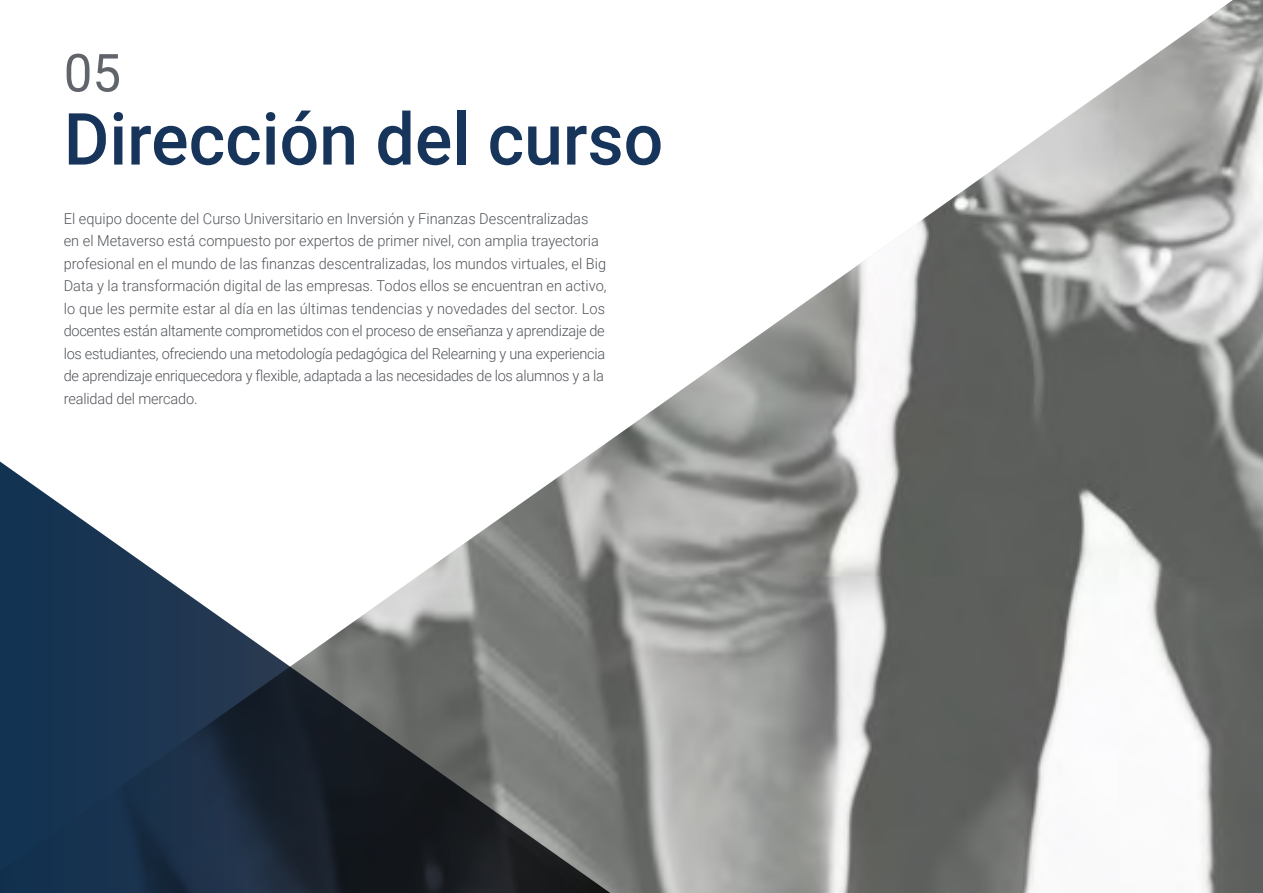
<style>
.page{position:relative;width:1263px;height:893px;background:#fff}
.page>*{position:absolute;margin:0;border:0;box-sizing:border-box;transform-origin:0 0}
.t1{font:500 72px "Roboto";color:#17355b}
.t2{font:52.5px "Roboto";color:#61646a}
.t3{font:300 15px/22.5px "Roboto";color:#52555b}
</style>
<div class="page">
<img style="left:602px;top:0;width:661px;height:893px">
<svg style="left:0;top:446px;width:640px;height:447px"></svg>
<h2 class="t2" style="left:64px;top:36px;width:59px">05</h2>
<h1 class="t1" style="left:64px;top:89px;width:601px">Dirección del curso</h1>
<p class="t3" style="left:64px;top:207px;width:544px">El equipo docente del Curso Universitario en Inversión y Finanzas Descentralizadas en el Metaverso está compuesto por expertos de primer nivel, con amplia trayectoria profesional en el mundo de las finanzas descentralizadas, los mundos virtuales, el Big Data y la transformación digital de las empresas. Todos ellos se encuentran en activo, lo que les permite estar al día en las últimas tendencias y novedades del sector. Los docentes están altamente comprometidos con el proceso de enseñanza y aprendizaje de los estudiantes, ofreciendo una metodología pedagógica del Relearning y una experiencia de aprendizaje enriquecedora y flexible, adaptada a las necesidades de los alumnos y a la realidad del mercado.</p>
</div>
